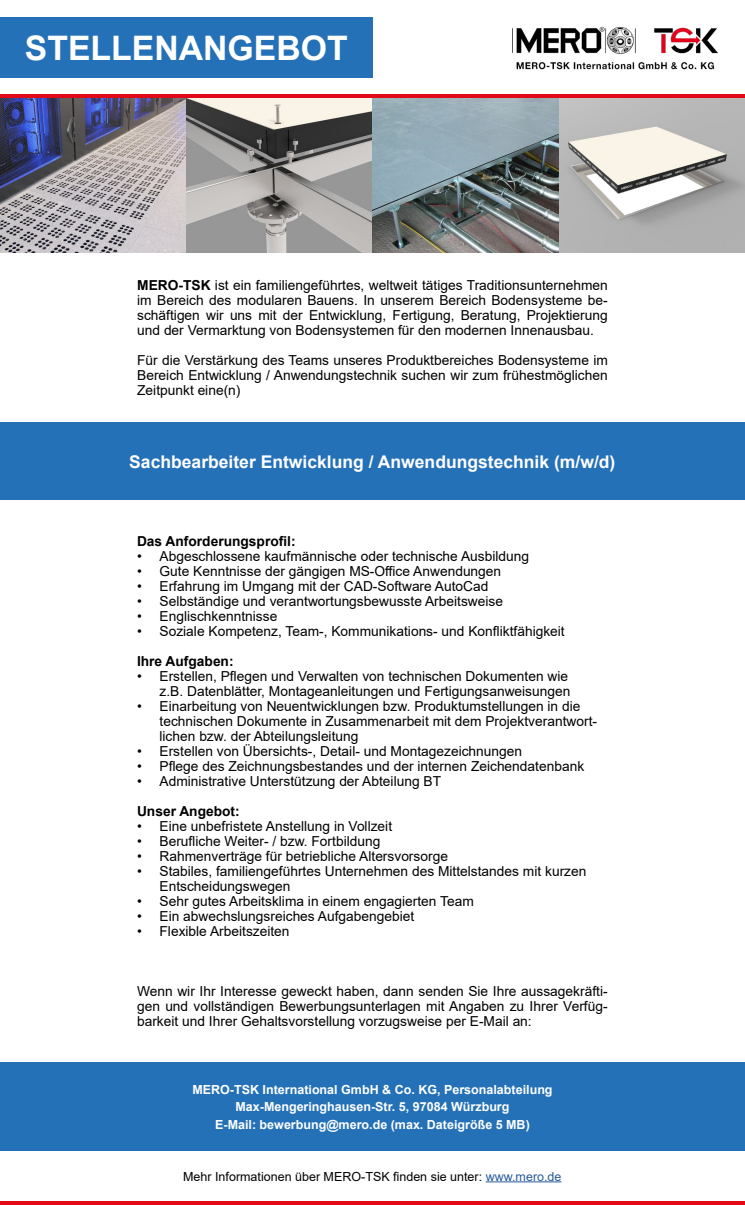
<style>
.page{position:relative;width:745px;height:1205px;background:#fff}
.page>*{position:absolute;margin:0;border:0;box-sizing:border-box;transform-origin:0 0}
.t1{font:700 33.75px "Arial";color:#fff}
.t2{font:700 17.5px "Arial";color:#fff}
.t3{font:13.75px/15px "Arial";color:#000;text-align:justify}
.t4{font:700 13.75px "Arial";color:#000}
.t5{font:700 12.5px/17.5px "Arial";color:#fff;text-align:center}
.t6{font:12.5px "Arial";color:#000}
.s1{font-weight:700}
.s2{color:#275b9b}
</style>
<div class="page">
<img style="left:0;top:98px;width:744px;height:155px">
<img style="left:512px;top:27px;width:204px;height:43px">
<div style="left:0;top:18px;width:372px;height:60px;background:#2471b8"></div>
<div style="left:0;top:423px;width:744px;height:77px;background:#2471b8"></div>
<div style="left:0;top:1062px;width:744px;height:89px;background:#2471b8"></div>
<hr style="left:0;top:1201px;width:744px;height:4px;background:#e00916">
<hr style="left:0;top:94px;width:744px;height:4px;background:#e00916">
<hr style="left:485px;top:1181px;width:76px;height:1px;background:#275b9b">
<h1 class="t1" style="left:25px;top:24px;width:324px">STELLENANGEBOT</h1>
<p class="t3" style="left:137px;top:278px;width:472px"><span class="s1">MERO-TSK</span> ist ein familiengeführtes, weltweit tätiges Traditionsunternehmen im Bereich des modularen Bauens. In unserem Bereich Bodensysteme be&shy;schäftigen wir uns mit der Entwicklung, Fertigung, Beratung, Projektierung und der Vermarktung von Bodensystemen für den modernen Innenausbau.</p>
<p class="t3" style="left:137px;top:353px;width:472px">Für die Verstärkung des Teams unseres Produktbereiches Bodensysteme im Bereich Entwicklung / Anwendungstechnik suchen wir zum frühestmöglichen Zeitpunkt eine(n)</p>
<p class="t2" style="left:129px;top:449px;width:487px">Sachbearbeiter Entwicklung / Anwendungstechnik (m/w/d)</p>
<p class="t4" style="left:137px;top:531px;width:160px">Das Anforderungsprofil:</p>
<p class="t3" style="left:137px;top:549px;width:393px">• Abgeschlossene kaufmännische oder technische Ausbildung</p>
<p class="t3" style="left:137px;top:564px;width:365px">• Gute Kenntnisse der gängigen MS-Office Anwendungen</p>
<p class="t3" style="left:137px;top:579px;width:353px">• Erfahrung im Umgang mit der CAD-Software AutoCad</p>
<p class="t3" style="left:137px;top:594px;width:367px">• Selbständige und verantwortungsbewusste Arbeitsweise</p>
<p class="t3" style="left:137px;top:609px;width:142px">• Englischkenntnisse</p>
<p class="t3" style="left:137px;top:624px;width:429px">• Soziale Kompetenz, Team-, Kommunikations- und Konfliktfähigkeit</p>
<p class="t4" style="left:137px;top:651px;width:98px">Ihre Aufgaben:</p>
<p class="t3" style="left:137px;top:669px;width:434px;text-align:right">• Erstellen, Pflegen und Verwalten von technischen Dokumenten wie z.B. Datenblätter, Montageanleitungen und Fertigungsanweisungen</p>
<p class="t3" style="left:159px;top:699px;width:439px;text-align:left;text-indent:-22px">• Einarbeitung von Neuentwicklungen bzw. Produktumstellungen in die technischen Dokumente in Zusammenarbeit mit dem Projektverantwort&shy;lichen bzw. der Abteilungsleitung</p>
<p class="t3" style="left:137px;top:744px;width:386px">• Erstellen von Übersichts-, Detail- und Montagezeichnungen</p>
<p class="t3" style="left:137px;top:759px;width:448px">• Pflege des Zeichnungsbestandes und der internen Zeichendatenbank</p>
<p class="t3" style="left:137px;top:774px;width:305px">• Administrative Unterstützung der Abteilung BT</p>
<p class="t4" style="left:137px;top:801px;width:104px">Unser Angebot:</p>
<p class="t3" style="left:137px;top:819px;width:256px">• Eine unbefristete Anstellung in Vollzeit</p>
<p class="t3" style="left:137px;top:834px;width:245px">• Berufliche Weiter- / bzw. Fortbildung</p>
<p class="t3" style="left:137px;top:849px;width:312px">• Rahmenverträge für betriebliche Altersvorsorge</p>
<p class="t3" style="left:159px;top:864px;width:428px;text-indent:-22px">• Stabiles, familiengeführtes Unternehmen des Mittelstandes mit kurzen<br>Entscheidungswegen</p>
<p class="t3" style="left:137px;top:894px;width:338px">• Sehr gutes Arbeitsklima in einem engagierten Team</p>
<p class="t3" style="left:137px;top:909px;width:279px">• Ein abwechslungsreiches Aufgabengebiet</p>
<p class="t3" style="left:137px;top:924px;width:154px">• Flexible Arbeitszeiten</p>
<p class="t3" style="left:137px;top:984px;width:472px">Wenn wir Ihr Interesse geweckt haben, dann senden Sie Ihre aussagekräfti&shy;gen und vollständigen Bewerbungsunterlagen mit Angaben zu Ihrer Verfüg&shy;barkeit und Ihrer Gehaltsvorstellung vorzugsweise per E-Mail an:</p>
<p class="t5" style="left:192px;top:1080px;width:361px">MERO-TSK International GmbH &amp; Co. KG, Personalabteilung<br>Max-Mengeringhausen-Str. 5, 97084 Würzburg<br>E-Mail: bewerbung@mero.de (max. Dateigröße 5 MB)</p>
<p class="t6" style="left:183px;top:1167px;width:379px">Mehr Informationen über MERO-TSK finden sie unter: <span class="s2">www.mero.de</span></p>
</div>
